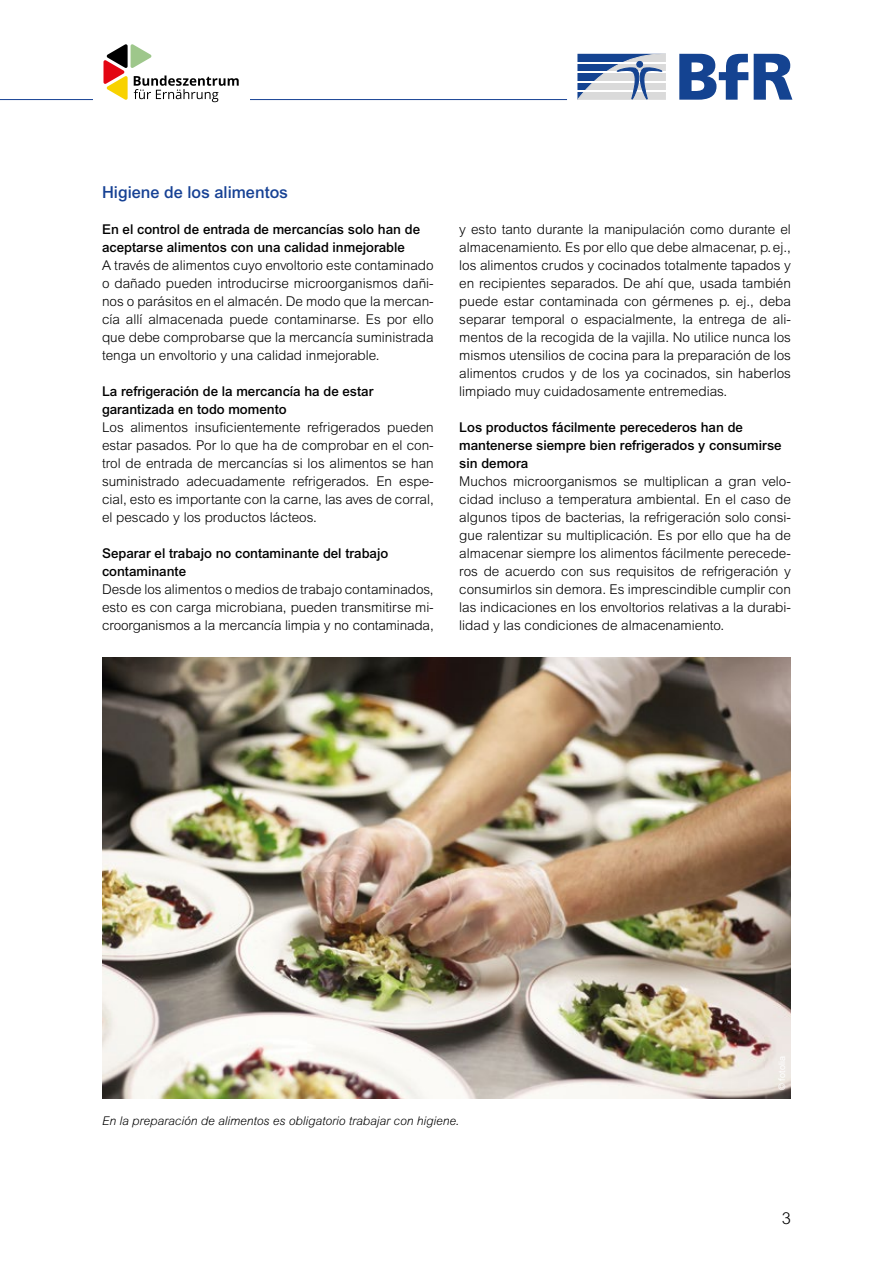
<style>
.page{position:relative;width:893px;height:1263px;background:#fff}
.page>*{position:absolute;margin:0;border:0;box-sizing:border-box;transform-origin:0 0}
.t1{font:500 16.5px "Arial MT Pro";color:#164194}
.t2{font:300 16.5px "Arial MT Pro";color:#000}
.t3{font:300 13.5px/18px "Arial MT Pro";color:#000;text-align:justify}
.t4{font:500 13.5px/18px "Arial MT Pro";color:#000}
.t5{font:italic 300 12px "Arial MT Pro";color:#000}
</style>
<div class="page">
<svg style="left:577px;top:54px;width:89px;height:46px;background:#9eadc7"></svg>
<svg style="left:754px;top:54px;width:38px;height:46px"></svg>
<svg style="left:679px;top:54px;width:69px;height:46px"></svg>
<hr style="left:0;top:99px;width:567px;height:1px;background:#164194">
<div style="left:94px;top:29px;width:156px;height:81px;background:#fff"></div>
<svg style="left:103px;top:44px;width:136px;height:58px"></svg>
<img style="left:102px;top:657px;width:689px;height:441px">
<p class="t1" style="left:102px;top:183px;width:188px">Higiene de los alimentos</p>
<p class="t4" style="left:102px;top:221px;width:320px">En el control de entrada de mercancías solo han de aceptarse alimentos con una calidad inmejorable</p>
<p class="t3" style="left:102px;top:257px;width:333px">A través de alimentos cuyo envoltorio este contaminado o dañado pueden introducirse microorganismos dañi&shy;nos o parásitos en el almacén. De modo que la mercan&shy;cía allí almacenada puede contaminarse. Es por ello que debe comprobarse que la mercancía suministrada tenga un envoltorio y una calidad inmejorable.</p>
<p class="t4" style="left:102px;top:383px;width:273px">La refrigeración de la mercancía ha de estar garantizada en todo momento</p>
<p class="t3" style="left:102px;top:419px;width:333px">Los alimentos insuficientemente refrigerados pueden estar pasados. Por lo que ha de comprobar en el con&shy;trol de entrada de mercancías si los alimentos se han suministrado adecuadamente refrigerados. En espe&shy;cial, esto es importante con la carne, las aves de corral, el pescado y los productos lácteos.</p>
<p class="t4" style="left:102px;top:545px;width:288px">Separar el trabajo no contaminante del trabajo contaminante</p>
<p class="t3" style="left:102px;top:581px;width:333px">Desde los alimentos o medios de trabajo contaminados, esto es con carga microbiana, pueden transmitirse mi&shy;croorganismos a la mercancía limpia y no contaminada,</p>
<p class="t3" style="left:459px;top:220px;width:333px">y esto tanto durante la manipulación como durante el almacenamiento. Es por ello que debe almacenar, p.ej., los alimentos crudos y cocinados totalmente tapados y en recipientes separados. De ahí que, usada también puede estar contaminada con gérmenes p. ej., deba separar temporal o espacialmente, la entrega de ali&shy;mentos de la recogida de la vajilla. No utilice nunca los mismos utensilios de cocina para la preparación de los alimentos crudos y de los ya cocinados, sin haberlos limpiado muy cuidadosamente entremedias.</p>
<p class="t4" style="left:459px;top:419px;width:324px">Los productos fácilmente perecederos han de mantenerse siempre bien refrigerados y consumirse sin demora</p>
<p class="t3" style="left:459px;top:472px;width:333px">Muchos microorganismos se multiplican a gran velo&shy;cidad incluso a temperatura ambiental. En el caso de algunos tipos de bacterias, la refrigeración solo consi&shy;gue ralentizar su multiplicación. Es por ello que ha de almacenar siempre los alimentos fácilmente perecede&shy;ros de acuerdo con sus requisitos de refrigeración y consumirlos sin demora. Es imprescindible cumplir con las indicaciones en los envoltorios relativas a la durabi&shy;lidad y las condiciones de almacenamiento.</p>
<p class="t5" style="left:102px;top:1114px;width:358px">En la preparación de alimentos es obligatorio trabajar con higiene.</p>
<p class="t2" style="left:782px;top:1208px;width:11px">3</p>
</div>
